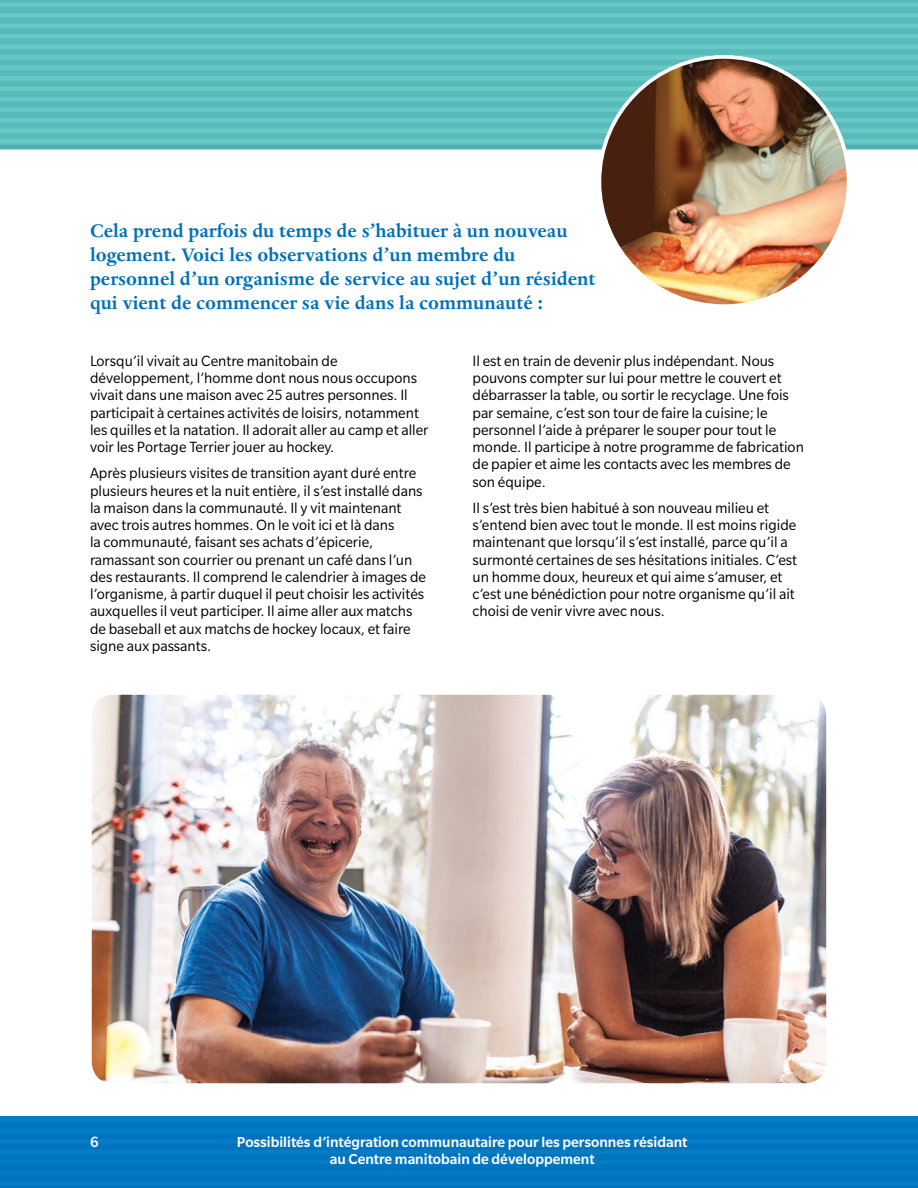
<style>
.page{position:relative;width:918px;height:1188px;background:#fff}
.page>*{position:absolute;margin:0;border:0;box-sizing:border-box;transform-origin:0 0}
.Call_outs{font:700 21px/24px "Dante MT Std";color:#0071b9}
.Body_Copy{font:16.2px/17.2px "Slate Std";color:#000}
.t1{font:500 16.2px "Slate Std";color:#fff}
.t2{font:500 15.75px/17.2px "Slate Std";color:#fff;text-align:center}
</style>
<div class="page">
<div style="left:0;top:0;width:918px;height:150px;background:#68c8c6"></div>
<div style="left:0;top:144px;width:918px;height:6px;background:#4db1ae"></div>
<div style="left:0;top:133px;width:918px;height:6px;background:#58bbb9"></div>
<div style="left:0;top:123px;width:918px;height:6px;background:#58bbb9"></div>
<div style="left:0;top:112px;width:918px;height:6px;background:#58bbb9"></div>
<div style="left:0;top:102px;width:918px;height:6px;background:#58bbb9"></div>
<div style="left:0;top:91px;width:918px;height:6px;background:#58bbb9"></div>
<div style="left:0;top:81px;width:918px;height:6px;background:#58bbb9"></div>
<div style="left:0;top:70px;width:918px;height:6px;background:#58bbb9"></div>
<div style="left:0;top:60px;width:918px;height:6px;background:#58bbb9"></div>
<div style="left:0;top:49px;width:918px;height:6px;background:#58bbb9"></div>
<div style="left:0;top:39px;width:918px;height:6px;background:#58bbb9"></div>
<div style="left:0;top:28px;width:918px;height:6px;background:#58bbb9"></div>
<div style="left:0;top:18px;width:918px;height:6px;background:#58bbb9"></div>
<div style="left:0;top:7px;width:918px;height:6px;background:#58bbb9"></div>
<hr style="left:0;top:0;width:918px;height:3px;background:#c6e7e6">
<div style="left:0;top:1116px;width:918px;height:72px;background:#007dc5"></div>
<div style="left:0;top:1123px;width:918px;height:6px;background:#0072be"></div>
<div style="left:0;top:1133px;width:918px;height:6px;background:#0072be"></div>
<div style="left:0;top:1144px;width:918px;height:6px;background:#0072be"></div>
<div style="left:0;top:1154px;width:918px;height:6px;background:#0072be"></div>
<div style="left:0;top:1165px;width:918px;height:6px;background:#0072be"></div>
<div style="left:0;top:1175px;width:918px;height:6px;background:#0072be"></div>
<hr style="left:0;top:1186px;width:918px;height:2px;background:#a1c3e7">
<img style="left:599px;top:57px;width:249px;height:246px">
<img style="left:92px;top:695px;width:734px;height:388px">
<p class="Call_outs" style="left:90px;top:219px;width:507px">Cela prend parfois du temps de s’habituer à un nouveau logement. Voici les observations d’un membre du personnel d’un organisme de service au sujet d’un résident qui vient de commencer sa vie dans la communauté :</p>
<p class="Body_Copy" style="left:90px;top:352px;width:340px">Lorsqu’il vivait au Centre manitobain de développement, l’homme dont nous nous occupons vivait dans une maison avec 25 autres personnes. Il participait à certaines activités de loisirs, notamment les quilles et la natation. Il adorait aller au camp et aller voir les Portage Terrier jouer au hockey.</p>
<p class="Body_Copy" style="left:90px;top:465px;width:338px">Après plusieurs visites de transition ayant duré entre plusieurs heures et la nuit entière, il s’est installé dans la maison dans la communauté. Il y vit maintenant avec trois autres hommes. On le voit ici et là dans<br>la communauté, faisant ses achats d’épicerie, ramassant son courrier ou prenant un café dans l’un des restaurants. Il comprend le calendrier à images de l’organisme, à partir duquel il peut choisir les activités auxquelles il veut participer. Il aime aller aux matchs de baseball et aux matchs de hockey locaux, et faire signe aux passants.</p>
<p class="Body_Copy" style="left:472px;top:352px;width:333px">Il est en train de devenir plus indépendant. Nous pouvons compter sur lui pour mettre le couvert et débarrasser la table, ou sortir le recyclage. Une fois par semaine, c’est son tour de faire la cuisine; le personnel l’aide à préparer le souper pour tout le monde. Il participe à notre programme de fabrication de papier et aime les contacts avec les membres de son équipe.</p>
<p class="Body_Copy" style="left:472px;top:499px;width:326px">Il s’est très bien habitué à son nouveau milieu et s’entend bien avec tout le monde. Il est moins rigide maintenant que lorsqu’il s’est installé, parce qu’il a surmonté certaines de ses hésitations initiales. C’est un homme doux, heureux et qui aime s’amuser, et c’est une bénédiction pour notre organisme qu’il ait choisi de venir vivre avec nous.</p>
<p class="t1" style="left:90px;top:1133px;width:10px">6</p>
<p class="t2" style="left:237px;top:1133px;width:452px">Possibilités d’intégration communautaire pour les personnes résidant au Centre manitobain de développement</p>
</div>
